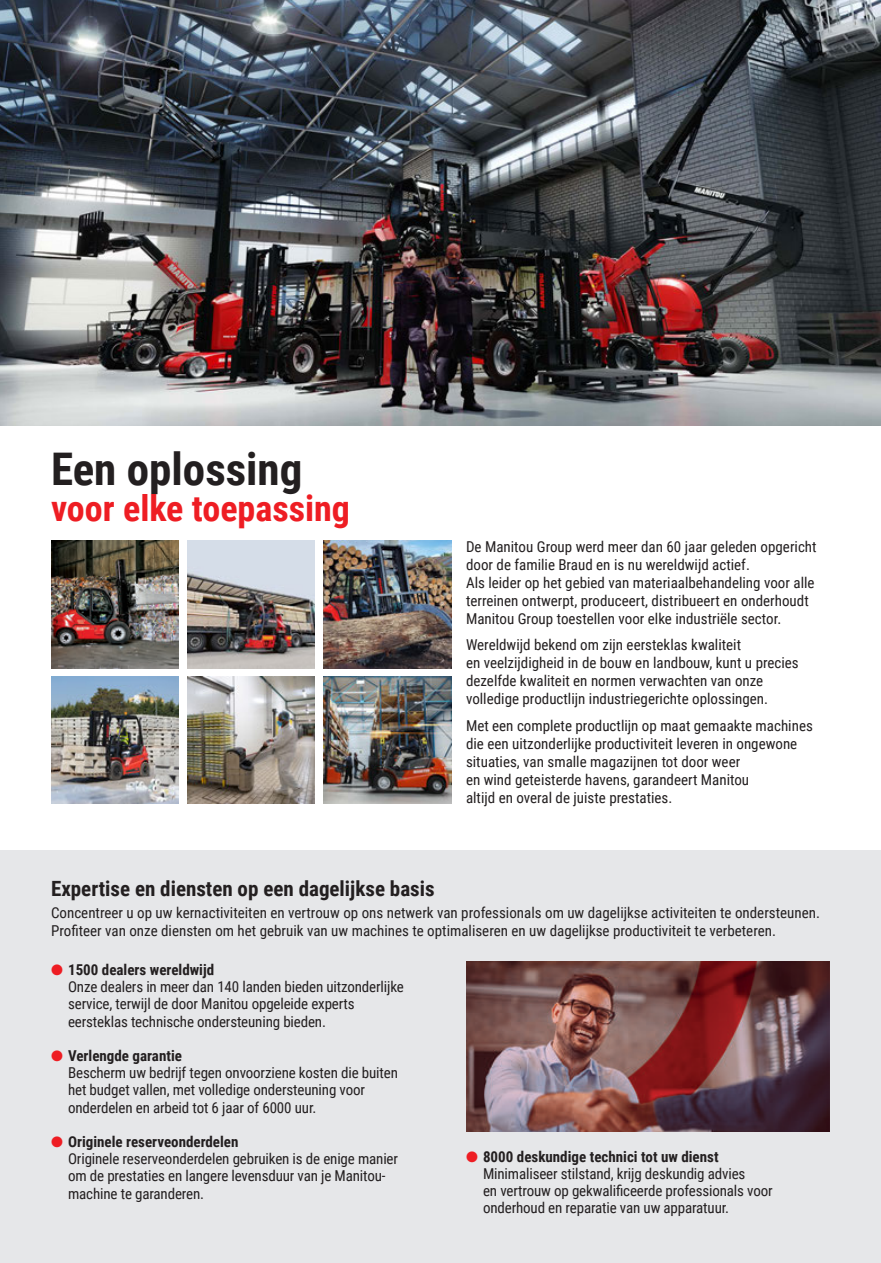
<style>
.page{position:relative;width:881px;height:1263px;background:#fff}
.page>*{position:absolute;margin:0;border:0;box-sizing:border-box;transform-origin:0 0}
.t1{font:700 45px "Roboto Condensed";color:#231f20}
.t2{font:700 36px "Roboto Condensed";color:#ee1d23}
.t3{font:700 21px "Roboto Condensed";color:#231f20}
.t4{font:15px/18px "Roboto Condensed";color:#231f20}
.s1{color:#ee1d23}
.s2{font-weight:700}
</style>
<div class="page">
<div style="left:0;top:850px;width:880px;height:413px;background:#e6e7e9"></div>
<img style="left:0;top:0;width:880px;height:425px">
<img style="left:466px;top:961px;width:363px;height:170px">
<img style="left:51px;top:540px;width:128px;height:128px">
<img style="left:187px;top:540px;width:128px;height:128px">
<img style="left:323px;top:540px;width:128px;height:128px">
<img style="left:51px;top:676px;width:128px;height:128px">
<img style="left:187px;top:676px;width:128px;height:128px">
<img style="left:323px;top:676px;width:128px;height:128px">
<h1 class="t1" style="left:51px;top:437px;width:253px">Een oplossing</h1>
<h2 class="t2" style="left:51px;top:483px;width:300px">voor elke toepassing</h2>
<p class="t4" style="left:466px;top:537px;width:352px">De Manitou Group werd meer dan 60 jaar geleden opgericht door de familie Braud en is nu wereldwijd actief.<br>Als leider op het gebied van materiaalbehandeling voor alle terreinen ontwerpt, produceert, distribueert en onderhoudt Manitou Group toestellen voor elke industriële sector.</p>
<p class="t4" style="left:466px;top:635px;width:334px">Wereldwijd bekend om zijn eersteklas kwaliteit<br>en veelzijdigheid in de bouw en landbouw, kunt u precies dezelfde kwaliteit en normen verwachten van onze volledige productlijn industriegerichte oplossingen.</p>
<p class="t4" style="left:466px;top:716px;width:348px">Met een complete productlijn op maat gemaakte machines die een uitzonderlijke productiviteit leveren in ongewone situaties, van smalle magazijnen tot door weer<br>en wind geteisterde havens, garandeert Manitou<br>altijd en overal de juiste prestaties.</p>
<h3 class="t3" style="left:51px;top:874px;width:385px">Expertise en diensten op een dagelijkse basis</h3>
<p class="t4" style="left:51px;top:903px;width:770px">Concentreer u op uw kernactiviteiten en vertrouw op ons netwerk van professionals om uw dagelijkse activiteiten te ondersteunen.<br>Profiteer van onze diensten om het gebruik van uw machines te optimaliseren en uw dagelijkse productiviteit te verbeteren.</p>
<p class="t4" style="left:68px;top:960px;width:337px;line-height:17.2px;text-indent:-17px"><span class="s1">●</span> <span class="s2">1500 dealers wereldwijd<br></span>Onze dealers in meer dan 140 landen bieden uitzonderlijke service, terwijl de door Manitou opgeleide experts eersteklas technische ondersteuning bieden.</p>
<p class="t4" style="left:68px;top:1046px;width:331px;line-height:17.2px;text-indent:-17px"><span class="s1">●</span> <span class="s2">Verlengde garantie<br></span>Bescherm uw bedrijf tegen onvoorziene kosten die buiten het budget vallen, met volledige ondersteuning voor onderdelen en arbeid tot 6 jaar of 6000 uur.</p>
<p class="t4" style="left:68px;top:1132px;width:331px;line-height:17.2px;text-indent:-17px"><span class="s1">●</span> <span class="s2">Originele reserveonderdelen<br></span>Originele reserveonderdelen gebruiken is de enige manier om de prestaties en langere levensduur van je Manitou&shy;machine te garanderen.</p>
<p class="t4" style="left:483px;top:1147px;width:291px;line-height:17.2px;text-indent:-17px"><span class="s1">●</span> <span class="s2">8000 deskundige technici tot uw dienst </span>Minimaliseer stilstand, krijg deskundig advies<br>en vertrouw op gekwalificeerde professionals voor onderhoud en reparatie van uw apparatuur.</p>
</div>
